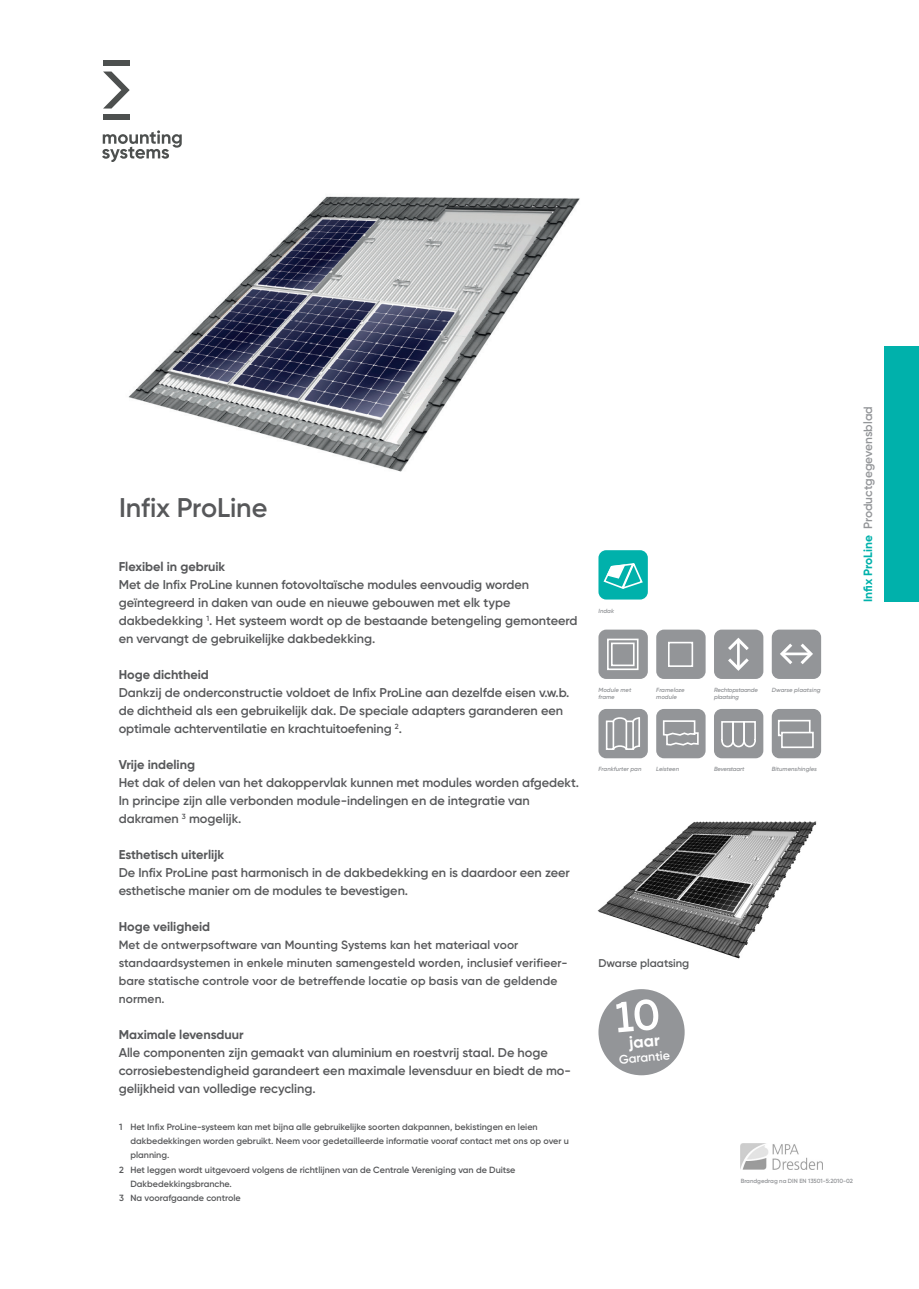
<style>
.page{position:relative;width:919px;height:1289px;background:#fff}
.page>*{position:absolute;margin:0;border:0;box-sizing:border-box;transform-origin:0 0}
.t1{font:600 27px "Gilroy";letter-spacing:-.005em;color:#57585a}
.t2{font:700 16.5px "Gilroy";color:#fff}
.t3{font:600 12.75px/18px "Gilroy";letter-spacing:-.005em;color:#57585a}
.t4{font:700 12.75px "Gilroy";letter-spacing:-.005em;color:#57585a}
.t5{font:600 12.3px "Gilroy";color:#fff}
.t6{font:600 12px/18px "Gilroy";letter-spacing:.01em;color:#57585a}
.t7{font:600 12px "Gilroy";color:#939598}
.t8{font:600 11.25px "Gilroy";color:#57585a}
.t9{font:600 9px "Gilroy";color:#57585a}
.t10{font:italic 600 6px/7.2px "Gilroy";color:#939598}
.t11{font:italic 6px/9px "Fago Office Sans";color:#939598}
.t12{font:600 6px "Gilroy";color:#939598}
.t13{font:italic 600 6px/7.2px "Gilroy";letter-spacing:-.03em;color:#939598}
.t14{font:italic 600 6px "Gilroy";letter-spacing:-.04em;color:#939598}
.s1{font-weight:700;color:#00b1ab}
</style>
<div class="page">
<svg style="left:102px;top:130px;width:80px;height:32px"></svg>
<svg style="left:103px;top:71px;width:27px;height:37px"></svg>
<div style="left:103px;top:114px;width:26px;height:6px;background:#4d504f"></div>
<div style="left:103px;top:60px;width:26px;height:6px;background:#4d504f"></div>
<img style="left:597px;top:821px;width:220px;height:138px">
<div style="left:884px;top:347px;width:34px;height:255px;background:#00b1ab"></div>
<div style="left:598px;top:989px;width:86px;height:86px;background:#939598;border-radius:50%"></div>
<svg style="left:616px;top:999px;width:43px;height:33px"></svg>
<div style="left:714px;top:629px;width:49px;height:50px;background:#939598;border-radius:8px"></div>
<svg style="left:728px;top:637px;width:21px;height:34px"></svg>
<div style="left:771px;top:629px;width:50px;height:50px;background:#939598;border-radius:8px"></div>
<svg style="left:780px;top:643px;width:33px;height:21px"></svg>
<hr style="left:783px;top:652px;width:26px;height:3px;background:#fff">
<div style="left:598px;top:709px;width:49px;height:49px;background:#939598;border-radius:8px"></div>
<div style="left:625px;top:720px;width:9px;height:30px;border:2px solid #fff"></div>
<hr style="left:638px;top:717px;width:2px;height:30px;background:#fff">
<svg style="left:613px;top:717px;width:27px;height:6px"></svg>
<svg style="left:614px;top:744px;width:25px;height:6px"></svg>
<div style="left:605px;top:720px;width:9px;height:30px;border:2px solid #fff"></div>
<div style="left:656px;top:709px;width:49px;height:49px;background:#939598;border-radius:8px"></div>
<svg style="left:663px;top:720px;width:36px;height:26px"></svg>
<div style="left:714px;top:709px;width:49px;height:49px;background:#939598;border-radius:8px"></div>
<svg style="left:721px;top:721px;width:35px;height:27px"></svg>
<div style="left:771px;top:709px;width:50px;height:49px;background:#939598;border-radius:8px"></div>
<div style="left:777px;top:719px;width:33px;height:17px;border:2px solid #fff"></div>
<div style="left:781px;top:732px;width:31px;height:15px;background:#939598"></div>
<div style="left:781px;top:731px;width:32px;height:17px;border:2px solid #fff"></div>
<div style="left:598px;top:550px;width:49px;height:49px;background:#00b1ab;border-radius:8px"></div>
<svg style="left:603px;top:563px;width:40px;height:26px"></svg>
<div style="left:656px;top:629px;width:49px;height:50px;background:#939598;border-radius:8px"></div>
<div style="left:668px;top:641px;width:25px;height:26px;border:2px solid #fff"></div>
<div style="left:598px;top:629px;width:49px;height:50px;background:#939598;border-radius:8px"></div>
<svg style="left:607px;top:638px;width:32px;height:33px"></svg>
<img style="left:740px;top:1143px;width:82px;height:26px">
<img style="left:128px;top:196px;width:452px;height:276px">
<h1 class="t1" style="left:119px;top:491px;width:150px">Infix ProLine</h1>
<p class="t4" style="left:119px;top:558px;width:108px">Flexibel in gebruik</p>
<p class="t3" style="left:119px;top:575px;width:460px">Met de Infix ProLine kunnen fotovoltaïsche modules eenvoudig worden geïntegreerd in daken van oude en nieuwe gebouwen met elk type dakbedekking <sup>1</sup>. Het systeem wordt op de bestaande betengeling gemonteerd en vervangt de gebruikelijke dakbedekking.</p>
<p class="t4" style="left:119px;top:666px;width:92px">Hoge dichtheid</p>
<p class="t3" style="left:119px;top:683px;width:452px">Dankzij de onderconstructie voldoet de Infix ProLine aan dezelfde eisen v.w.b. de dichtheid als een gebruikelijk dak. De speciale adapters garanderen een optimale achterventilatie en krachtuitoefening <sup>2</sup>.</p>
<p class="t4" style="left:119px;top:756px;width:78px">Vrije indeling</p>
<p class="t3" style="left:119px;top:773px;width:462px">Het dak of delen van het dakoppervlak kunnen met modules worden afgedekt.<br>In principe zijn alle verbonden module-indelingen en de integratie van dakramen <sup>3</sup> mogelijk.</p>
<p class="t4" style="left:119px;top:846px;width:107px">Esthetisch uiterlijk</p>
<p class="t3" style="left:119px;top:863px;width:452px">De Infix ProLine past harmonisch in de dakbedekking en is daardoor een zeer esthetische manier om de modules te bevestigen.</p>
<p class="t4" style="left:119px;top:918px;width:93px">Hoge veiligheid</p>
<p class="t6" style="left:119px;top:935px;width:450px">Met de ontwerpsoftware van Mounting Systems kan het materiaal voor standaardsystemen in enkele minuten samengesteld worden, inclusief verifieer&shy;bare statische controle voor de betreffende locatie op basis van de geldende normen.</p>
<p class="t4" style="left:119px;top:1026px;width:126px">Maximale levensduur</p>
<p class="t3" style="left:119px;top:1043px;width:453px">Alle componenten zijn gemaakt van aluminium en roestvrij staal. De hoge corrosiebestendigheid garandeert een maximale levensduur en biedt de mo&shy;gelijkheid van volledige recycling.</p>
<p class="t9" style="left:119px;top:1120px;width:420px">1 Het Infix ProLine-systeem kan met bijna alle gebruikelijke soorten dakpannen, bekistingen en leien</p>
<p class="t9" style="left:130px;top:1135px;width:440px">dakbedekkingen worden gebruikt. Neem voor gedetailleerde informatie vooraf contact met ons op over u</p>
<p class="t9" style="left:130px;top:1149px;width:40px">planning.</p>
<p class="t9" style="left:119px;top:1163px;width:398px">2 Het leggen wordt uitgevoerd volgens de richtlijnen van de Centrale Vereniging van de Duitse</p>
<p class="t9" style="left:130px;top:1177px;width:103px">Dakbedekkingsbranche.</p>
<p class="t9" style="left:119px;top:1192px;width:123px">3 Na voorafgaande controle</p>
<p class="t10" style="left:598px;top:606px;width:17px">Indak</p>
<p class="t10" style="left:598px;top:686px;width:34px">Module met frame</p>
<p class="t11" style="left:656px;top:685px;width:37px">Rahmenloses<br>Modul</p>
<p class="t10" style="left:656px;top:686px;width:30px">Frameloze module</p>
<p class="t11" style="left:714px;top:685px;width:30px">Ho kant&shy;montage</p>
<p class="t11" style="left:771px;top:685px;width:38px">Quermontage</p>
<p class="t10" style="left:771px;top:686px;width:50px">Dwarse plaatsing</p>
<p class="t13" style="left:714px;top:686px;width:45px">Rechtopstaande plaatsing</p>
<p class="t10" style="left:598px;top:765px;width:44px">Frankfurter pan</p>
<p class="t11" style="left:656px;top:764px;width:22px">Schief r</p>
<p class="t11" style="left:717px;top:764px;width:35px">ib r chwanz</p>
<p class="t11" style="left:796px;top:764px;width:25px">chindeln</p>
<p class="t10" style="left:771px;top:765px;width:47px">Bitumenshingles</p>
<p class="t10" style="left:656px;top:765px;width:24px">Leisteen</p>
<p class="t14" style="left:714px;top:765px;width:32px">Beverstaart</p>
<p class="t7" style="left:860px;top:602px;width:197px;rotate:-90deg"><span class="s1">Infix ProLine</span> Productgegevensblad</p>
<p class="t8" style="left:598px;top:955px;width:92px">Dwarse plaatsing</p>
<p class="t2" style="left:628px;top:1032px;width:32px;rotate:-5deg">jaar</p>
<p class="t5" style="left:618px;top:1051px;width:53px;rotate:-5deg">Garantie</p>
<p class="t12" style="left:740px;top:1176px;width:114px">Brandgedrag na DIN EN 13501-5:2010-02</p>
</div>
